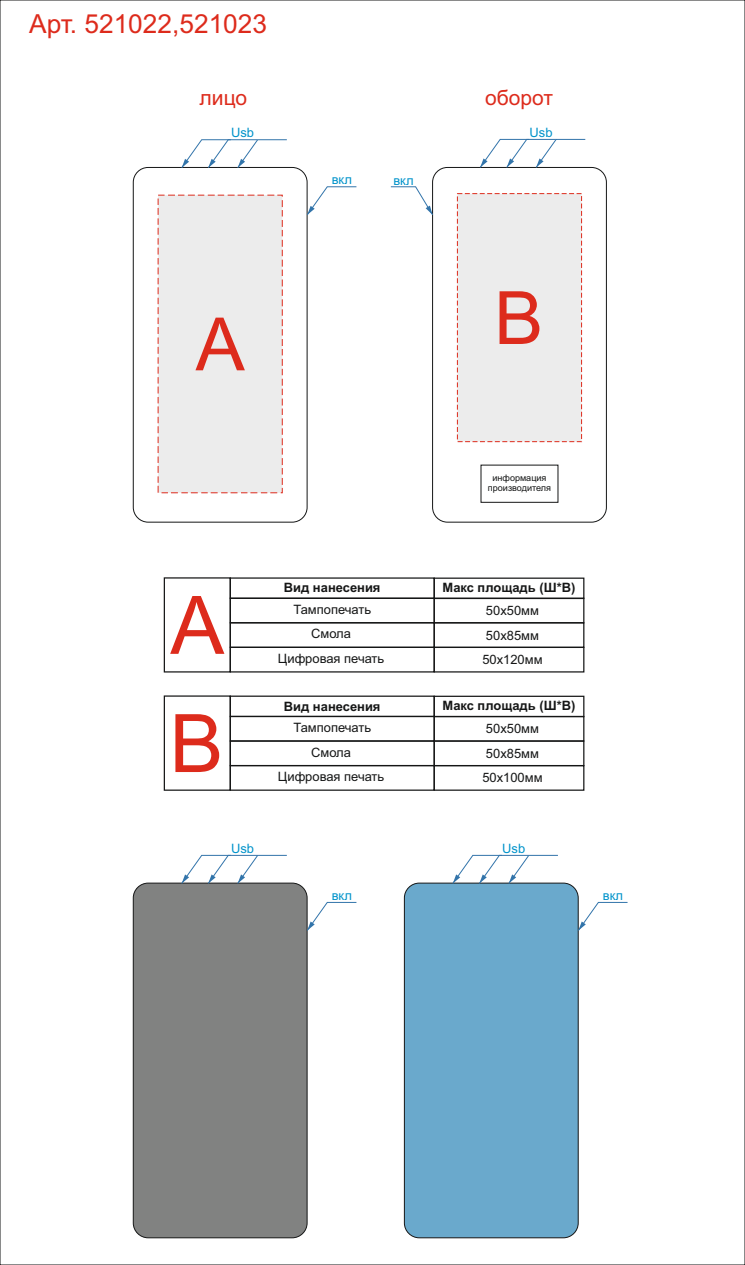
<style>
.page{position:relative;width:745px;height:1265px;background:#fff}
.page>*{position:absolute;margin:0;border:0;box-sizing:border-box;transform-origin:0 0}
.t1{font:80.76px "Arial";color:#dd2b1c}
.t2{font:73.59px "Arial";color:#dd2b1c}
.t3{font:26.25px "Arial";color:#dd2b1c}
.t4{font:21px "Arial";color:#dd2b1c}
.t5{font:12.95px "Arial";color:#151616}
.t6{font:700 12.95px "Arial";color:#151616}
.t7{font:12.95px "Arial";color:#0093cb}
.t8{font:9.01px/10.2px "Arial";color:#151616;text-align:center}
</style>
<div class="page">
<div style="left:229px;top:696px;width:205px;height:21px;border:1px solid #151616"></div>
<div style="left:433px;top:696px;width:151px;height:21px;border:1px solid #151616"></div>
<div style="left:433px;top:578px;width:151px;height:21px;border:1px solid #151616"></div>
<div style="left:164px;top:695px;width:67px;height:96px;border:1px solid #151616"></div>
<div style="left:164px;top:577px;width:67px;height:96px;border:1px solid #151616"></div>
<div style="left:229px;top:716px;width:205px;height:26px;border:1px solid #151616"></div>
<div style="left:229px;top:598px;width:205px;height:25px;border:1px solid #151616"></div>
<div style="left:229px;top:740px;width:205px;height:26px;border:1px solid #151616"></div>
<div style="left:229px;top:622px;width:205px;height:26px;border:1px solid #151616"></div>
<div style="left:229px;top:765px;width:205px;height:26px;border:1px solid #151616"></div>
<div style="left:229px;top:647px;width:205px;height:26px;border:1px solid #151616"></div>
<div style="left:433px;top:716px;width:151px;height:26px;border:1px solid #151616"></div>
<div style="left:433px;top:598px;width:151px;height:25px;border:1px solid #151616"></div>
<div style="left:433px;top:740px;width:151px;height:26px;border:1px solid #151616"></div>
<div style="left:433px;top:622px;width:151px;height:26px;border:1px solid #151616"></div>
<div style="left:433px;top:765px;width:151px;height:26px;border:1px solid #151616"></div>
<div style="left:433px;top:647px;width:151px;height:26px;border:1px solid #151616"></div>
<div style="left:133px;top:167px;width:174px;height:355px;background:#fff;border:1px solid #151616;border-radius:15px"></div>
<div style="left:133px;top:883px;width:174px;height:355px;background:#818281;border:1px solid #151616;border-radius:15px"></div>
<div style="left:404px;top:883px;width:174px;height:355px;background:#6aa9cc;border:1px solid #151616;border-radius:15px"></div>
<div style="left:432px;top:167px;width:174px;height:355px;background:#fff;border:1px solid #151616;border-radius:15px"></div>
<svg style="left:181px;top:140px;width:106px;height:28px"></svg>
<svg style="left:181px;top:855px;width:106px;height:29px"></svg>
<svg style="left:452px;top:855px;width:105px;height:29px"></svg>
<svg style="left:307px;top:187px;width:49px;height:28px"></svg>
<svg style="left:307px;top:902px;width:49px;height:29px"></svg>
<svg style="left:577px;top:902px;width:50px;height:29px"></svg>
<svg style="left:391px;top:187px;width:41px;height:28px"></svg>
<svg style="left:479px;top:139px;width:106px;height:29px"></svg>
<div style="left:456px;top:193px;width:125px;height:249px;background:#ececec"></div>
<div style="left:157px;top:195px;width:125px;height:298px;background:#ececec"></div>
<div style="left:480px;top:465px;width:78px;height:38px;border:1px solid #151616"></div>
<h3 class="t3" style="left:29px;top:13px;width:239px">Арт. 521022,521023</h3>
<h3 class="t4" style="left:199px;top:90px;width:49px">лицо</h3>
<h3 class="t4" style="left:485px;top:90px;width:69px">оборот</h3>
<p class="t7" style="left:231px;top:128px;width:25px">Usb</p>
<p class="t7" style="left:331px;top:175px;width:22px">вкл</p>
<p class="t7" style="left:393px;top:175px;width:22px">вкл</p>
<p class="t7" style="left:529px;top:127px;width:25px">Usb</p>
<h2 class="t2" style="left:195px;top:317px;width:51px">А</h2>
<h1 class="t1" style="left:170px;top:595px;width:55px">А</h1>
<h1 class="t1" style="left:169px;top:713px;width:55px">В</h1>
<p class="t6" style="left:284px;top:583px;width:98px">Вид нанесения</p>
<p class="t5" style="left:293px;top:604px;width:79px">Тампопечать</p>
<p class="t5" style="left:311px;top:629px;width:41px">Смола</p>
<p class="t5" style="left:278px;top:654px;width:108px">Цифровая печать</p>
<p class="t6" style="left:284px;top:701px;width:98px">Вид нанесения</p>
<p class="t5" style="left:293px;top:723px;width:79px">Тампопечать</p>
<p class="t5" style="left:311px;top:747px;width:41px">Смола</p>
<p class="t5" style="left:278px;top:772px;width:108px">Цифровая печать</p>
<h2 class="t2" style="left:494px;top:290px;width:51px">В</h2>
<p class="t8" style="left:487px;top:474px;width:65px">информация производителя</p>
<p class="t6" style="left:442px;top:582px;width:134px">Макс площадь (Ш*В)</p>
<p class="t5" style="left:485px;top:606px;width:54px">50х50мм</p>
<p class="t5" style="left:485px;top:630px;width:54px">50х85мм</p>
<p class="t5" style="left:482px;top:655px;width:62px">50х120мм</p>
<p class="t6" style="left:442px;top:700px;width:134px">Макс площадь (Ш*В)</p>
<p class="t5" style="left:485px;top:724px;width:54px">50х50мм</p>
<p class="t5" style="left:485px;top:748px;width:54px">50х85мм</p>
<p class="t5" style="left:482px;top:773px;width:62px">50х100мм</p>
<p class="t7" style="left:231px;top:843px;width:25px">Usb</p>
<p class="t7" style="left:502px;top:843px;width:25px">Usb</p>
<p class="t7" style="left:331px;top:890px;width:22px">вкл</p>
<p class="t7" style="left:602px;top:890px;width:22px">вкл</p>
</div>
